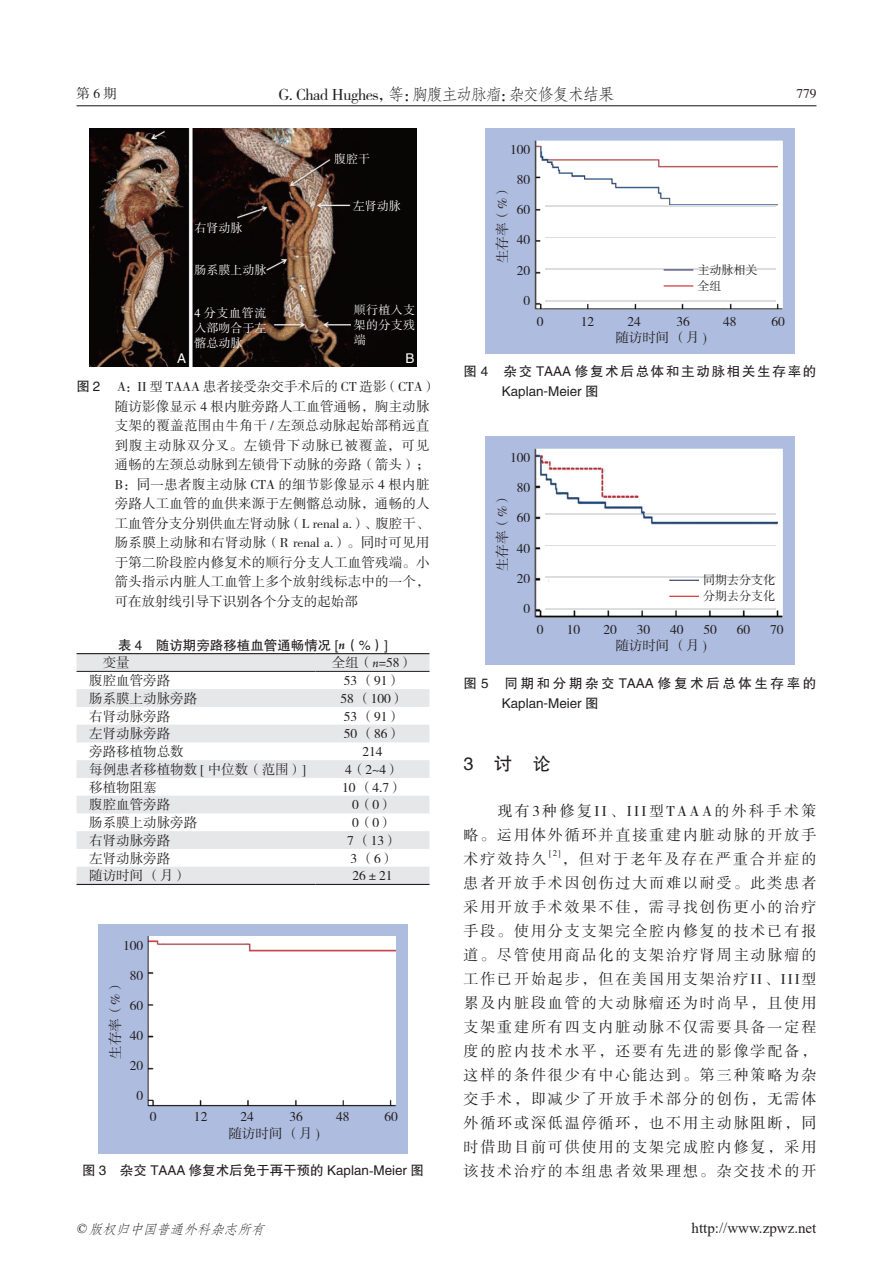
<style>
.page{position:relative;width:893px;height:1263px;background:#fff}
.page>*{position:absolute;margin:0;border:0;box-sizing:border-box;transform-origin:0 0}
.t1{font:18px "FZHTK GBK1 0";color:#231f20}
.t2{font:16.5px "FZFSK GBK1 0";letter-spacing:-.09em;color:#231f20}
.t3{font:15px/24px "FZSSK GBK1 0";letter-spacing:.125em;color:#231f20;text-align:justify}
.t4{font:15px "Times New Roman";color:#231f20}
.t5{font:13.5px/19.5px "FZSSK GBK1 0";color:#231f20}
.t6{font:13.5px "FZHTK GBK1 0";color:#231f20}
.t7{font:13.5px/19.5px "FZHTK GBK1 0";letter-spacing:.125em;color:#231f20}
.t8{font:13.5px/19.5px "FZHTK GBK1 0";letter-spacing:.195em;color:#231f20}
.t9{font:italic 13.5px "FZFSK GBK1 0";color:#231f20}
.t10{font:13.5px "FZHTK GBK1 0";color:#fff}
.t11{font:12px/15px "FZSSK GBK1 0";color:#fff;text-align:justify}
.t12{font:12px/16.5px "FZSSK GBK1 0";color:#231f20}
.t13{font:8.7px "FZSSK GBK1 0";color:#231f20}
.s1{font-family:"FZSSK GBK1 0"}
.s2{font-family:"FZHTK GBK1 0"}
.s3{font-family:"Arno Pro";font-weight:600;font-style:italic}
.s4{font-family:"Arno Pro";font-style:italic}
.s5{font-family:"Times New Roman"}
</style>
<div class="page">
<hr style="left:77px;top:105px;width:739px;height:1px;background:#231f20">
<img style="left:89px;top:129px;width:328px;height:237px">
<svg style="left:77px;top:654px;width:352px;height:230px;fill:#e6e7e9"></svg>
<hr style="left:77px;top:653px;width:238px;height:1px;background:#231f20">
<hr style="left:315px;top:653px;width:114px;height:1px;background:#231f20">
<hr style="left:77px;top:884px;width:238px;height:1px;background:#231f20">
<hr style="left:315px;top:884px;width:114px;height:1px;background:#231f20">
<hr style="left:77px;top:671px;width:238px;height:1px;background:#231f20">
<hr style="left:315px;top:671px;width:114px;height:1px;background:#231f20">
<div style="left:98px;top:924px;width:310px;height:229px;background:#aebcdf"></div>
<div style="left:148px;top:936px;width:247px;height:169px;background:#fff"></div>
<div style="left:485px;top:128px;width:309px;height:226px;background:#aebcdf"></div>
<div style="left:535px;top:141px;width:247px;height:168px;background:#fff"></div>
<img style="left:545px;top:237px;width:230px;height:1px">
<img style="left:545px;top:205px;width:230px;height:1px">
<img style="left:545px;top:269px;width:230px;height:1px">
<img style="left:545px;top:300px;width:230px;height:1px">
<svg style="left:664px;top:269px;width:29px;height:1px"></svg>
<svg style="left:664px;top:285px;width:29px;height:1px"></svg>
<div style="left:485px;top:436px;width:309px;height:229px;background:#aebcdf"></div>
<img style="left:535px;top:449px;width:247px;height:168px">
<img style="left:545px;top:545px;width:230px;height:1px">
<img style="left:545px;top:514px;width:230px;height:1px">
<img style="left:545px;top:577px;width:230px;height:1px">
<img style="left:545px;top:608px;width:230px;height:1px">
<hr style="left:669px;top:580px;width:30px;height:1px;background:#313667">
<hr style="left:669px;top:596px;width:30px;height:1px;background:#cc252b">
<p class="t5" style="left:77px;top:85px;width:42px">第6期</p>
<p class="t2" style="left:279px;top:85px;width:337px"><span class="s1">G. Chad Hughes</span>，等：胸腹主动脉瘤：杂交修复术结果</p>
<p class="t5" style="left:796px;top:85px;width:22px">779</p>
<p class="t11" style="left:334px;top:152px;width:37px">腹腔干</p>
<p class="t11" style="left:353px;top:199px;width:49px">左肾动脉</p>
<p class="t11" style="left:195px;top:221px;width:49px">右肾动脉</p>
<p class="t11" style="left:195px;top:263px;width:73px">肠系膜上动脉</p>
<p class="t11" style="left:195px;top:306px;width:74px">4 分支血管流入部吻合于左髂总动脉</p>
<p class="t11" style="left:354px;top:303px;width:63px">顺行植入支架的分支残端</p>
<p class="t10" style="left:177px;top:351px;width:10px">A</p>
<p class="t10" style="left:406px;top:351px;width:10px">B</p>
<p class="t5" style="left:115px;top:377px;width:323px;text-indent:-38px"><span class="s2">图 2</span> 　A：II 型 TAAA 患者接受杂交手术后的 CT 造影（CTA）随访影像显示 4 根内脏旁路人工血管通畅，胸主动脉支架的覆盖范围由牛角干 / 左颈总动脉起始部稍远直到腹主动脉双分叉。左锁骨下动脉已被覆盖，可见通畅的左颈总动脉到左锁骨下动脉的旁路（箭头）；<br>B：同一患者腹主动脉 CTA 的细节影像显示 4 根内脏旁路人工血管的血供来源于左侧髂总动脉，通畅的人工血管分支分别供血左肾动脉（L renal a.）、腹腔干、肠系膜上动脉和右肾动脉（R renal a.）。同时可见用于第二阶段腔内修复术的顺行分支人工血管残端。小箭头指示内脏人工血管上多个放射线标志中的一个，可在放射线引导下识别各个分支的起始部</p>
<p class="t6" style="left:118px;top:637px;width:271px">表 4　随访期旁路移植血管通畅情况 [<span class="s3">n</span>（%）]</p>
<p class="t5" style="left:89px;top:653px;width:42px">　变量</p>
<p class="t5" style="left:332px;top:653px;width:83px">全组（<span class="s4">n</span>=58）</p>
<p class="t5" style="left:89px;top:671px;width:82px">腹腔血管旁路</p>
<p class="t5" style="left:344px;top:671px;width:59px">53 （91）</p>
<p class="t5" style="left:89px;top:689px;width:109px">肠系膜上动脉旁路</p>
<p class="t5" style="left:341px;top:689px;width:65px">58 （100）</p>
<p class="t5" style="left:89px;top:707px;width:82px">右肾动脉旁路</p>
<p class="t5" style="left:344px;top:707px;width:59px">53 （91）</p>
<p class="t5" style="left:89px;top:724px;width:82px">左肾动脉旁路</p>
<p class="t5" style="left:344px;top:724px;width:59px">50 （86）</p>
<p class="t5" style="left:89px;top:742px;width:96px">旁路移植物总数</p>
<p class="t5" style="left:362px;top:742px;width:22px">214</p>
<p class="t5" style="left:89px;top:760px;width:218px">每例患者移植物数 [ 中位数（范围）]</p>
<p class="t5" style="left:345px;top:760px;width:56px">4（2~4）</p>
<p class="t5" style="left:89px;top:778px;width:69px">移植物阻塞</p>
<p class="t5" style="left:342px;top:778px;width:62px">10 （4.7）</p>
<p class="t5" style="left:89px;top:795px;width:82px">腹腔血管旁路</p>
<p class="t5" style="left:352px;top:795px;width:42px">0（0）</p>
<p class="t5" style="left:89px;top:813px;width:109px">肠系膜上动脉旁路</p>
<p class="t5" style="left:352px;top:813px;width:42px">0（0）</p>
<p class="t5" style="left:89px;top:831px;width:82px">右肾动脉旁路</p>
<p class="t5" style="left:347px;top:831px;width:52px">7 （13）</p>
<p class="t5" style="left:89px;top:849px;width:82px">左肾动脉旁路</p>
<p class="t5" style="left:351px;top:849px;width:45px">3 （6）</p>
<p class="t5" style="left:89px;top:866px;width:99px">随访时间 （月）</p>
<p class="t5" style="left:352px;top:866px;width:42px">26±21</p>
<p class="t5" style="left:123px;top:936px;width:22px">100</p>
<p class="t5" style="left:130px;top:966px;width:15px">80</p>
<p class="t5" style="left:130px;top:996px;width:15px">60</p>
<p class="t5" style="left:130px;top:1026px;width:15px">40</p>
<p class="t5" style="left:130px;top:1056px;width:15px">20</p>
<p class="t5" style="left:136px;top:1086px;width:8px">0</p>
<p class="t5" style="left:106px;top:1058px;width:80px;rotate:-90deg">生存率（%）</p>
<p class="t5" style="left:150px;top:1107px;width:8px">0</p>
<p class="t5" style="left:194px;top:1107px;width:15px">12</p>
<p class="t5" style="left:241px;top:1107px;width:15px">24</p>
<p class="t5" style="left:289px;top:1107px;width:15px">36</p>
<p class="t5" style="left:336px;top:1107px;width:15px">48</p>
<p class="t5" style="left:384px;top:1107px;width:15px">60</p>
<p class="t5" style="left:228px;top:1124px;width:93px">随访时间 （月 )</p>
<p class="t6" style="left:82px;top:1163px;width:343px">图 3　杂交 TAAA 修复术后免于再干预的 Kaplan<span class="s5">-</span>Meier 图</p>
<p class="t5" style="left:510px;top:140px;width:22px">100</p>
<p class="t5" style="left:517px;top:170px;width:15px">80</p>
<p class="t5" style="left:517px;top:200px;width:15px">60</p>
<p class="t5" style="left:517px;top:231px;width:15px">40</p>
<p class="t5" style="left:517px;top:261px;width:15px">20</p>
<p class="t5" style="left:523px;top:291px;width:8px">0</p>
<p class="t5" style="left:493px;top:263px;width:80px;rotate:-90deg">生存率（%）</p>
<p class="t12" style="left:697px;top:262px;width:61px">主动脉相关全组</p>
<p class="t5" style="left:537px;top:312px;width:8px">0</p>
<p class="t5" style="left:581px;top:312px;width:15px">12</p>
<p class="t5" style="left:628px;top:312px;width:15px">24</p>
<p class="t5" style="left:676px;top:312px;width:15px">36</p>
<p class="t5" style="left:723px;top:312px;width:15px">48</p>
<p class="t5" style="left:771px;top:312px;width:15px">60</p>
<p class="t5" style="left:615px;top:328px;width:93px">随访时间 （月 )</p>
<p class="t7" style="left:502px;top:362px;width:316px;text-indent:-38px">图 4　杂交 TAAA 修复术后总体和主动脉相关生存率的<br>Kaplan<span class="s5">-</span>Meier 图</p>
<p class="t5" style="left:510px;top:448px;width:22px">100</p>
<p class="t5" style="left:517px;top:478px;width:15px">80</p>
<p class="t5" style="left:517px;top:509px;width:15px">60</p>
<p class="t5" style="left:517px;top:539px;width:15px">40</p>
<p class="t5" style="left:517px;top:569px;width:15px">20</p>
<p class="t5" style="left:523px;top:599px;width:8px">0</p>
<p class="t5" style="left:493px;top:571px;width:80px;rotate:-90deg">生存率（%）</p>
<p class="t12" style="left:703px;top:572px;width:73px">同期去分支化分期去分支化</p>
<p class="t5" style="left:537px;top:620px;width:8px">0</p>
<p class="t5" style="left:567px;top:620px;width:15px">10</p>
<p class="t5" style="left:603px;top:620px;width:15px">20</p>
<p class="t5" style="left:637px;top:620px;width:15px">30</p>
<p class="t5" style="left:670px;top:620px;width:15px">40</p>
<p class="t5" style="left:703px;top:620px;width:15px">50</p>
<p class="t5" style="left:737px;top:620px;width:15px">60</p>
<p class="t5" style="left:770px;top:620px;width:15px">70</p>
<p class="t5" style="left:615px;top:636px;width:93px">随访时间 （月 )</p>
<p class="t8" style="left:502px;top:674px;width:316px;text-indent:-38px">图5　同期和分期杂交TAAA修复术后总体生存率的<br>Kaplan<span class="s5">-</span>Meier 图</p>
<h1 class="t1" style="left:463px;top:754px;width:89px">3　讨　论</h1>
<p class="t3" style="left:463px;top:799px;width:355px;text-indent:34px">现有3种修复II、III型TAAA的外科手术策略。运用体外循环并直接重建内脏动脉的开放手术疗效持久</p>
<p class="t13" style="left:549px;top:848px;width:13px">[2]</p>
<p class="t3" style="left:463px;top:847px;width:355px;text-indent:98px">，但对于老年及存在严重合并症的患者开放手术因创伤过大而难以耐受。此类患者采用开放手术效果不佳，需寻找创伤更小的治疗手段。使用分支支架完全腔内修复的技术已有报道。尽管使用商品化的支架治疗肾周主动脉瘤的工作已开始起步，但在美国用支架治疗II、III型累及内脏段血管的大动脉瘤还为时尚早，且使用支架重建所有四支内脏动脉不仅需要具备一定程度的腔内技术水平，还要有先进的影像学配备，这样的条件很少有中心能达到。第三种策略为杂交手术，即减少了开放手术部分的创伤，无需体外循环或深低温停循环，也不用主动脉阻断，同时借助目前可供使用的支架完成腔内修复，采用该技术治疗的本组患者效果理想。杂交技术的开</p>
<p class="t9" style="left:76px;top:1221px;width:194px"><span class="s5">©</span> 版权归中国普通外科杂志所有</p>
<p class="t4" style="left:692px;top:1217px;width:126px">http://www.zpwz.net</p>
</div>
